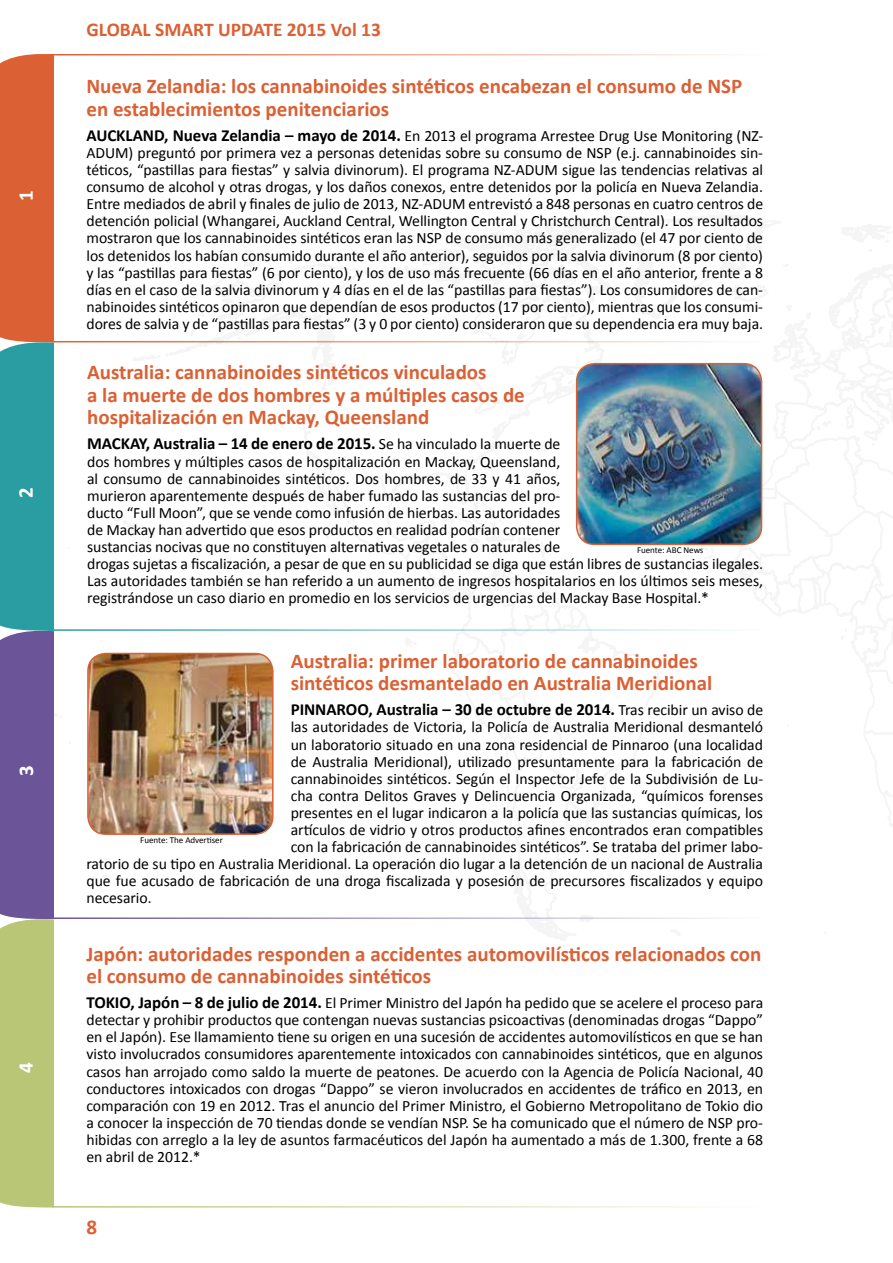
<style>
.page{position:relative;width:893px;height:1263px;background:#fff}
.page>*{position:absolute;margin:0;border:0;box-sizing:border-box;transform-origin:0 0}
.t1{font:700 21px/22.5px "Calibri";color:#db6034}
.t2{font:700 21px "Calibri";color:#fff}
.t3{font:700 19.5px "Calibri";color:#db6034}
.t4{font:700 16.95px "Calibri";letter-spacing:-.005em;color:#000}
.t5{font:15.75px/17.1px "Calibri";letter-spacing:-.005em;color:#000;text-align:justify}
.t6{font:9px "Calibri";letter-spacing:-.005em;color:#000}
.s1{font-weight:700;font-size:16.95px}
.s2{font-weight:400;font-size:15.75px}
</style>
<div class="page">
<svg style="left:0;top:54px;width:64px;height:1153px"></svg>
<hr style="left:45px;top:917px;width:718px;height:2px;background:#6b5497">
<hr style="left:52px;top:1206px;width:712px;height:1px;background:#b9c676">
<hr style="left:48px;top:54px;width:717px;height:2px;background:#db6034">
<hr style="left:51px;top:341px;width:716px;height:1px;background:#db6034">
<hr style="left:48px;top:629px;width:717px;height:2px;background:#299da1">
<img style="left:88px;top:653px;width:183px;height:181px">
<div style="left:87px;top:653px;width:187px;height:182px;border:2px solid #db6034;border-radius:18px"></div>
<img style="left:577px;top:364px;width:184px;height:180px">
<div style="left:576px;top:363px;width:186px;height:182px;border:2px solid #db6034;border-radius:18px"></div>
<h1 class="t2" style="left:12px;top:201px;width:12px;rotate:-90deg">1</h1>
<h1 class="t2" style="left:12px;top:498px;width:12px;rotate:-90deg">2</h1>
<h1 class="t2" style="left:13px;top:776px;width:12px;rotate:-90deg">3</h1>
<h1 class="t2" style="left:12px;top:1073px;width:12px;rotate:-90deg">4</h1>
<p class="t3" style="left:86px;top:17px;width:296px">GLOBAL SMART UPDATE 2015 Vol 13</p>
<h1 class="t1" style="left:86px;top:75px;width:657px">Nueva Zelandia: los cannabinoides sintéticos encabezan el consumo de NSP en establecimientos penitenciarios</h1>
<p class="t5" style="left:86px;top:127px;width:678px"><span class="s1">AUCKLAND, Nueva Zelandia – mayo de 2014.</span> En 2013 el programa Arrestee Drug Use Monitoring (NZ-ADUM) preguntó por primera vez a personas detenidas sobre su consumo de NSP (e.j. cannabinoides sin&shy;téticos, “pastillas para fiestas” y salvia divinorum). El programa NZ-ADUM sigue las tendencias relativas al consumo de alcohol y otras drogas, y los daños conexos, entre detenidos por la policía en Nueva Zelandia.<br>Entre mediados de abril y finales de julio de 2013, NZ-ADUM entrevistó a 848 personas en cuatro centros de detención policial (Whangarei, Auckland Central, Wellington Central y Christchurch Central). Los resultados mostraron que los cannabinoides sintéticos eran las NSP de consumo más generalizado (el 47 por ciento de los detenidos los habían consumido durante el año anterior), seguidos por la salvia divinorum (8 por ciento) y las “pastillas para fiestas” (6 por ciento), y los de uso más frecuente (66 días en el año anterior, frente a 8 días en el caso de la salvia divinorum y 4 días en el de las “pastillas para fiestas”). Los consumidores de can&shy;nabinoides sintéticos opinaron que dependían de esos productos (17 por ciento), mientras que los consumi&shy;dores de salvia y de “pastillas para fiestas” (3 y 0 por ciento) consideraron que su dependencia era muy baja.</p>
<h1 class="t1" style="left:87px;top:361px;width:439px">Australia: cannabinoides sintéticos vinculados<br>a la muerte de dos hombres y a múltiples casos de hospitalización en Mackay, Queensland</h1>
<p class="t4" style="left:87px;top:433px;width:475px">MACKAY, Australia – 14 de enero de 2015. <span class="s2">Se ha vinculado la muerte de</span></p>
<p class="t5" style="left:87px;top:453px;width:677px;text-align:left">dos hombres y múltiples casos de hospitalización en Mackay, Queensland,<br>al consumo de cannabinoides sintéticos. Dos hombres, de 33 y 41 años,<br>murieron aparentemente después de haber fumado las sustancias del pro-<br>ducto “Full Moon”, que se vende como infusión de hierbas. Las autoridades<br>de Mackay han advertido que esos productos en realidad podrían contener<br>sustancias nocivas que no constituyen alternativas vegetales o naturales de<br>drogas sujetas a fiscalización, a pesar de que en su publicidad se diga que están libres de sustancias ilegales.<br>Las autoridades también se han referido a un aumento de ingresos hospitalarios en los últimos seis meses, registrándose un caso diario en promedio en los servicios de urgencias del Mackay Base Hospital.*</p>
<p class="t6" style="left:637px;top:545px;width:68px">Fuente: ABC News</p>
<h1 class="t1" style="left:291px;top:649px;width:423px">Australia: primer laboratorio de cannabinoides sintéticos desmantelado en Australia Meridional</h1>
<p class="t4" style="left:291px;top:699px;width:474px">PINNAROO, Australia – 30 de octubre de 2014. <span class="s2">Tras recibir un aviso de</span></p>
<p class="t5" style="left:291px;top:719px;width:474px">las autoridades de Victoria, la Policía de Australia Meridional desmanteló</p>
<p class="t5" style="left:291px;top:736px;width:474px">un laboratorio situado en una zona residencial de Pinnaroo (una localidad</p>
<p class="t5" style="left:291px;top:753px;width:474px">de Australia Meridional), utilizado presuntamente para la fabricación de</p>
<p class="t5" style="left:291px;top:770px;width:474px">cannabinoides sintéticos. Según el Inspector Jefe de la Subdivisión de Lu-</p>
<p class="t5" style="left:291px;top:787px;width:474px">cha contra Delitos Graves y Delincuencia Organizada, “químicos forenses</p>
<p class="t5" style="left:291px;top:804px;width:474px">presentes en el lugar indicaron a la policía que las sustancias químicas, los</p>
<p class="t5" style="left:291px;top:821px;width:474px">artículos de vidrio y otros productos afines encontrados eran compatibles</p>
<p class="t5" style="left:291px;top:838px;width:474px">con la fabricación de cannabinoides sintéticos”. Se trataba del primer labo-</p>
<p class="t5" style="left:86px;top:855px;width:678px">ratorio de su tipo en Australia Meridional. La operación dio lugar a la detención de un nacional de Australia</p>
<p class="t5" style="left:86px;top:873px;width:678px">que fue acusado de fabricación de una droga fiscalizada y posesión de precursores fiscalizados y equipo</p>
<p class="t5" style="left:86px;top:890px;width:67px">necesario.</p>
<p class="t6" style="left:140px;top:834px;width:84px">Fuente: The Advertiser</p>
<h1 class="t1" style="left:86px;top:942px;width:677px">Japón: autoridades responden a accidentes automovilísticos relacionados con el consumo de cannabinoides sintéticos</h1>
<p class="t5" style="left:86px;top:994px;width:678px"><span class="s1">TOKIO, Japón – 8 de julio de 2014.</span> El Primer Ministro del Japón ha pedido que se acelere el proceso para detectar y prohibir productos que contengan nuevas sustancias psicoactivas (denominadas drogas “Dappo” en el Japón). Ese llamamiento tiene su origen en una sucesión de accidentes automovilísticos en que se han visto involucrados consumidores aparentemente intoxicados con cannabinoides sintéticos, que en algunos casos han arrojado como saldo la muerte de peatones. De acuerdo con la Agencia de Policía Nacional, 40 conductores intoxicados con drogas “Dappo” se vieron involucrados en accidentes de tráfico en 2013, en comparación con 19 en 2012. Tras el anuncio del Primer Ministro, el Gobierno Metropolitano de Tokio dio a conocer la inspección de 70 tiendas donde se vendían NSP. Se ha comunicado que el número de NSP pro&shy;hibidas con arreglo a la ley de asuntos farmacéuticos del Japón ha aumentado a más de 1.300, frente a 68 en abril de 2012.*</p>
<h1 class="t1" style="left:86px;top:1215px;width:12px">8</h1>
</div>
